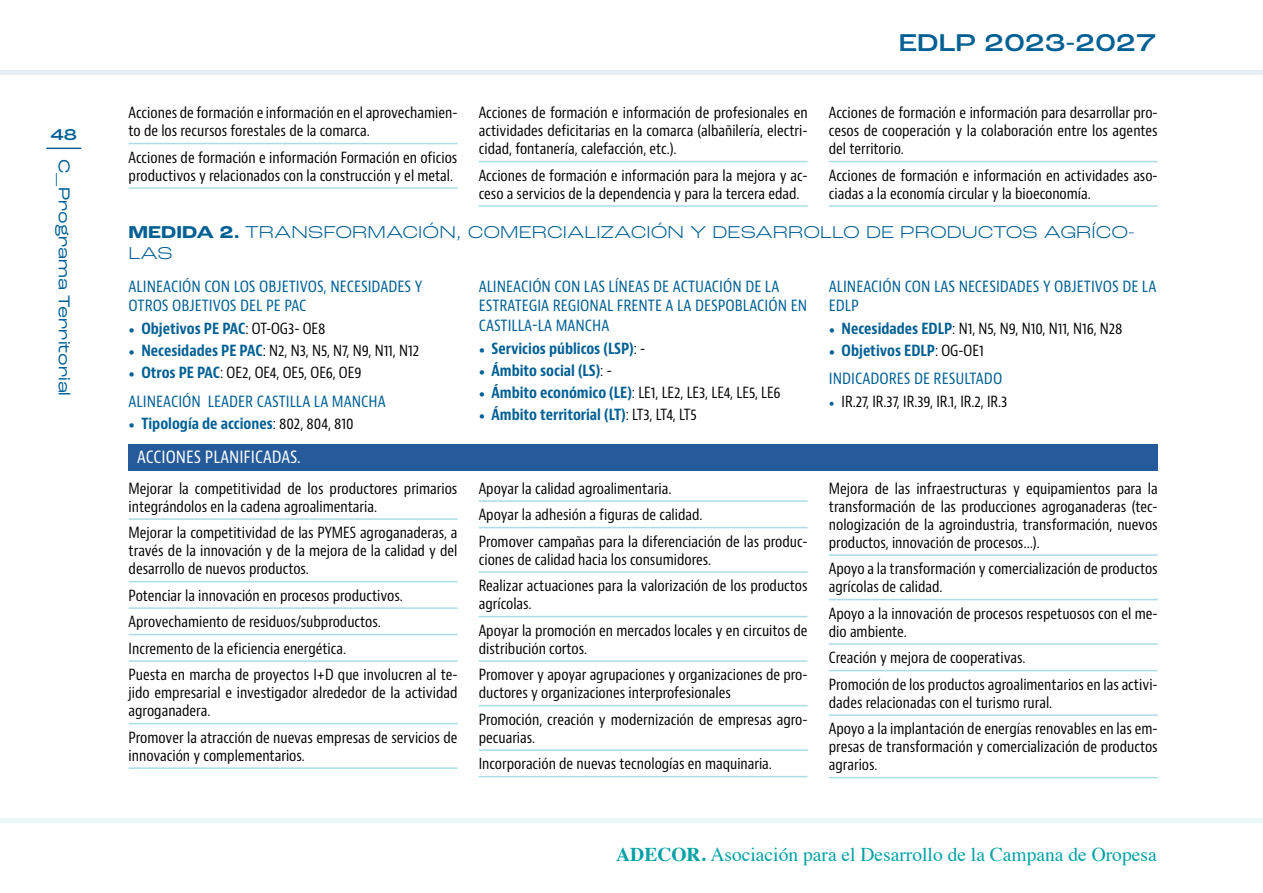
<style>
.page{position:relative;width:1263px;height:893px;background:#fff}
.page>*{position:absolute;margin:0;border:0;box-sizing:border-box;transform-origin:0 0}
.t1{font:500 expanded 25.5px "Roc Grotesk";color:#006094}
.t2{font:19.5px "Times";color:#00a1a5}
.Sub_Apartado__A_1{font:300 expanded 18px/21.6px "Roc Grotesk";color:#006094}
.Título_acciones{font:condensed 18px "Bernino Sans";color:#fff}
.Apartado_medidas{font:condensed 16.5px/19.8px "Bernino Sans";color:#006094}
.t3{font:expanded 16.5px "Roc Grotesk";color:#006094}
.t4{font:500 expanded 16.5px "Roc Grotesk";color:#006094}
.Acciones_3_columnas{font:condensed 15px/18px "Bernino Sans";color:#000}
.t5{font:700 condensed 15px "Bernino Sans";color:#006094}
.s1{font-weight:700}
.s2{font-family:"Minion Pro";font-weight:400;font-stretch:normal;font-size:16.5px}
.s3{font-weight:400;color:#000}
.s4{font-family:"Minion Pro";font-stretch:normal;font-size:16.5px;color:#006094}
.s5{font-weight:700;color:#006094}
.s6{font-family:"Minion Pro";font-stretch:normal;color:#006094}
</style>
<div class="page">
<div style="left:0;top:70px;width:1263px;height:5px;background:#e6eff5"></div>
<div style="left:0;top:818px;width:1263px;height:5px;background:#eaf7f4"></div>
<hr style="left:46px;top:148px;width:35px;height:1px;background:#006094">
<hr style="left:129px;top:143px;width:328px;height:1px;background:#abdce7">
<hr style="left:129px;top:187px;width:328px;height:2px;background:#abdce7">
<hr style="left:479px;top:161px;width:329px;height:1px;background:#abdce7">
<hr style="left:479px;top:205px;width:329px;height:2px;background:#abdce7">
<hr style="left:829px;top:161px;width:329px;height:1px;background:#abdce7">
<hr style="left:829px;top:205px;width:329px;height:2px;background:#abdce7">
<div style="left:129px;top:444px;width:1029px;height:27px;background:#255b9a"></div>
<hr style="left:129px;top:518px;width:328px;height:2px;background:#abdce7">
<hr style="left:129px;top:581px;width:328px;height:1px;background:#abdce7">
<hr style="left:129px;top:607px;width:328px;height:2px;background:#abdce7">
<hr style="left:129px;top:634px;width:328px;height:1px;background:#abdce7">
<hr style="left:129px;top:660px;width:328px;height:2px;background:#abdce7">
<hr style="left:129px;top:723px;width:328px;height:1px;background:#abdce7">
<hr style="left:129px;top:767px;width:328px;height:2px;background:#abdce7">
<hr style="left:479px;top:500px;width:329px;height:2px;background:#abdce7">
<hr style="left:479px;top:527px;width:329px;height:1px;background:#abdce7">
<hr style="left:479px;top:571px;width:329px;height:2px;background:#abdce7">
<hr style="left:479px;top:616px;width:329px;height:1px;background:#abdce7">
<hr style="left:479px;top:660px;width:329px;height:2px;background:#abdce7">
<hr style="left:479px;top:705px;width:329px;height:1px;background:#abdce7">
<hr style="left:479px;top:749px;width:329px;height:2px;background:#abdce7">
<hr style="left:479px;top:776px;width:329px;height:1px;background:#abdce7">
<hr style="left:829px;top:554px;width:329px;height:2px;background:#abdce7">
<hr style="left:829px;top:599px;width:329px;height:1px;background:#abdce7">
<hr style="left:829px;top:643px;width:329px;height:2px;background:#abdce7">
<hr style="left:829px;top:670px;width:329px;height:1px;background:#abdce7">
<hr style="left:829px;top:714px;width:329px;height:2px;background:#abdce7">
<hr style="left:829px;top:777px;width:329px;height:1px;background:#abdce7">
<p class="t4" style="left:51px;top:125px;width:28px">48</p>
<p class="t3" style="left:74px;top:159px;width:238px;rotate:90deg">C_Programa Territorial</p>
<h1 class="t1" style="left:899px;top:27px;width:259px">EDLP 2023-2027</h1>
<p class="Acciones_3_columnas" style="left:129px;top:104px;width:330px">Acciones de formación e información en el aprovechamien&shy;to de los recursos forestales de la comarca.</p>
<p class="Acciones_3_columnas" style="left:129px;top:149px;width:330px">Acciones de formación e información Formación en oficios productivos y relacionados con la construcción y el metal.</p>
<p class="Acciones_3_columnas" style="left:829px;top:104px;width:330px;text-align:justify">Acciones de formación e información para desarrollar pro&shy;cesos de cooperación y la colaboración entre los agentes del territorio.</p>
<p class="Acciones_3_columnas" style="left:829px;top:167px;width:330px">Acciones de formación e información en actividades aso&shy;ciadas a la economía circular y la bioeconomía.</p>
<p class="Sub_Apartado__A_1" style="left:129px;top:221px;width:1008px"><span class="s1">MEDIDA 2.</span> TRANSFORMACIÓN, COMERCIALIZACIÓN Y DESARROLLO DE PRODUCTOS AGRÍCO-<br>LAS</p>
<p class="Apartado_medidas" style="left:129px;top:276px;width:295px">ALINEACIÓN CON LOS OBJETIVOS, NECESIDADES Y<br>OTROS OBJETIVOS DEL PE PAC</p>
<p class="t5" style="left:129px;top:319px;width:198px"><span class="s2">•</span> Objetivos PE PAC<span class="s3">: OT-OG3- OE8</span></p>
<p class="Acciones_3_columnas" style="left:129px;top:342px;width:292px"><span class="s4">•</span> <span class="s5">Necesidades PE PAC</span>: N2, N3, N5, N7, N9, N11, N12</p>
<p class="Acciones_3_columnas" style="left:129px;top:364px;width:234px"><span class="s4">•</span> <span class="s5">Otros PE PAC</span>: OE2, OE4, OE5, OE6, OE9</p>
<p class="Apartado_medidas" style="left:129px;top:391px;width:259px">ALINEACIÓN LEADER CASTILLA LA MANCHA</p>
<p class="t5" style="left:129px;top:414px;width:227px"><span class="s2">•</span> Tipología de acciones<span class="s3">: 802, 804, 810</span></p>
<p class="Acciones_3_columnas" style="left:479px;top:104px;width:330px;text-align:justify">Acciones de formación e información de profesionales en actividades deficitarias en la comarca (albañilería, electri&shy;cidad, fontanería, calefacción, etc.).</p>
<p class="Acciones_3_columnas" style="left:479px;top:167px;width:330px">Acciones de formación e información para la mejora y ac&shy;ceso a servicios de la dependencia y para la tercera edad.</p>
<p class="Apartado_medidas" style="left:479px;top:276px;width:330px">ALINEACIÓN CON LAS LÍNEAS DE ACTUACIÓN DE LA<br>ESTRATEGIA REGIONAL FRENTE A LA DESPOBLACIÓN EN<br>CASTILLA-LA MANCHA</p>
<p class="t5" style="left:479px;top:339px;width:168px"><span class="s2">•</span> Servicios públicos (LSP)<span class="s3">: -</span></p>
<p class="t5" style="left:479px;top:361px;width:135px"><span class="s2">•</span> Ámbito social (LS)<span class="s3">: -</span></p>
<p class="Acciones_3_columnas" style="left:479px;top:384px;width:303px"><span class="s4">•</span> <span class="s5">Ámbito económico (LE)</span>: LE1, LE2, LE3, LE4, LE5, LE6</p>
<p class="t5" style="left:479px;top:406px;width:220px"><span class="s2">•</span> Ámbito territorial (LT)<span class="s3">: LT3, LT4, LT5</span></p>
<p class="Apartado_medidas" style="left:829px;top:276px;width:329px">ALINEACIÓN CON LAS NECESIDADES Y OBJETIVOS DE LA<br>EDLP</p>
<p class="Acciones_3_columnas" style="left:829px;top:320px;width:295px"><span class="s4">•</span> <span class="s5">Necesidades EDLP</span>: N1, N5, N9, N10, N11, N16, N28</p>
<p class="t5" style="left:829px;top:341px;width:156px"><span class="s2">•</span> Objetivos EDLP<span class="s3">: OG-OE1</span></p>
<p class="Apartado_medidas" style="left:829px;top:369px;width:175px">INDICADORES DE RESULTADO</p>
<p class="Acciones_3_columnas" style="left:829px;top:392px;width:180px"><span class="s6">•</span> IR.27, IR.37, IR.39, IR.1, IR.2, IR.3</p>
<p class="Título_acciones" style="left:137px;top:446px;width:165px">ACCIONES PLANIFICADAS.</p>
<p class="Acciones_3_columnas" style="left:129px;top:480px;width:330px">Mejorar la competitividad de los productores primarios integrándolos en la cadena agroalimentaria.</p>
<p class="Acciones_3_columnas" style="left:129px;top:524px;width:330px;text-align:justify">Mejorar la competitividad de las PYMES agroganaderas, a través de la innovación y de la mejora de la calidad y del desarrollo de nuevos productos.</p>
<p class="Acciones_3_columnas" style="left:129px;top:587px;width:276px">Potenciar la innovación en procesos productivos.</p>
<p class="Acciones_3_columnas" style="left:129px;top:613px;width:254px">Aprovechamiento de residuos/subproductos.</p>
<p class="Acciones_3_columnas" style="left:129px;top:640px;width:219px">Incremento de la eficiencia energética.</p>
<p class="Acciones_3_columnas" style="left:129px;top:666px;width:330px;text-align:justify">Puesta en marcha de proyectos I+D que involucren al te&shy;jido empresarial e investigador alrededor de la actividad agroganadera.</p>
<p class="Acciones_3_columnas" style="left:129px;top:729px;width:330px">Promover la atracción de nuevas empresas de servicios de innovación y complementarios.</p>
<p class="Acciones_3_columnas" style="left:479px;top:480px;width:194px">Apoyar la calidad agroalimentaria.</p>
<p class="Acciones_3_columnas" style="left:479px;top:506px;width:225px">Apoyar la adhesión a figuras de calidad.</p>
<p class="Acciones_3_columnas" style="left:479px;top:533px;width:330px">Promover campañas para la diferenciación de las produc&shy;ciones de calidad hacia los consumidores.</p>
<p class="Acciones_3_columnas" style="left:479px;top:577px;width:330px">Realizar actuaciones para la valorización de los productos agrícolas.</p>
<p class="Acciones_3_columnas" style="left:479px;top:622px;width:330px">Apoyar la promoción en mercados locales y en circuitos de distribución cortos.</p>
<p class="Acciones_3_columnas" style="left:479px;top:666px;width:330px">Promover y apoyar agrupaciones y organizaciones de pro&shy;ductores y organizaciones interprofesionales</p>
<p class="Acciones_3_columnas" style="left:479px;top:711px;width:330px">Promoción, creación y modernización de empresas agro&shy;pecuarias.</p>
<p class="Acciones_3_columnas" style="left:479px;top:755px;width:295px">Incorporación de nuevas tecnologías en maquinaria.</p>
<p class="Acciones_3_columnas" style="left:829px;top:480px;width:330px;text-align:justify">Mejora de las infraestructuras y equipamientos para la transformación de las producciones agroganaderas (tec&shy;nologización de la agroindustria, transformación, nuevos productos, innovación de procesos…).</p>
<p class="Acciones_3_columnas" style="left:829px;top:560px;width:330px">Apoyo a la transformación y comercialización de productos agrícolas de calidad.</p>
<p class="Acciones_3_columnas" style="left:829px;top:605px;width:330px">Apoyo a la innovación de procesos respetuosos con el me&shy;dio ambiente.</p>
<p class="Acciones_3_columnas" style="left:829px;top:649px;width:198px">Creación y mejora de cooperativas.</p>
<p class="Acciones_3_columnas" style="left:829px;top:676px;width:330px">Promoción de los productos agroalimentarios en las activi&shy;dades relacionadas con el turismo rural.</p>
<p class="Acciones_3_columnas" style="left:829px;top:720px;width:330px;text-align:justify">Apoyo a la implantación de energías renovables en las em&shy;presas de transformación y comercialización de productos agrarios.</p>
<h2 class="t2" style="left:616px;top:836px;width:542px"><span class="s1">ADECOR.</span> Asociación para el Desarrollo de la Campana de Oropesa</h2>
</div>
